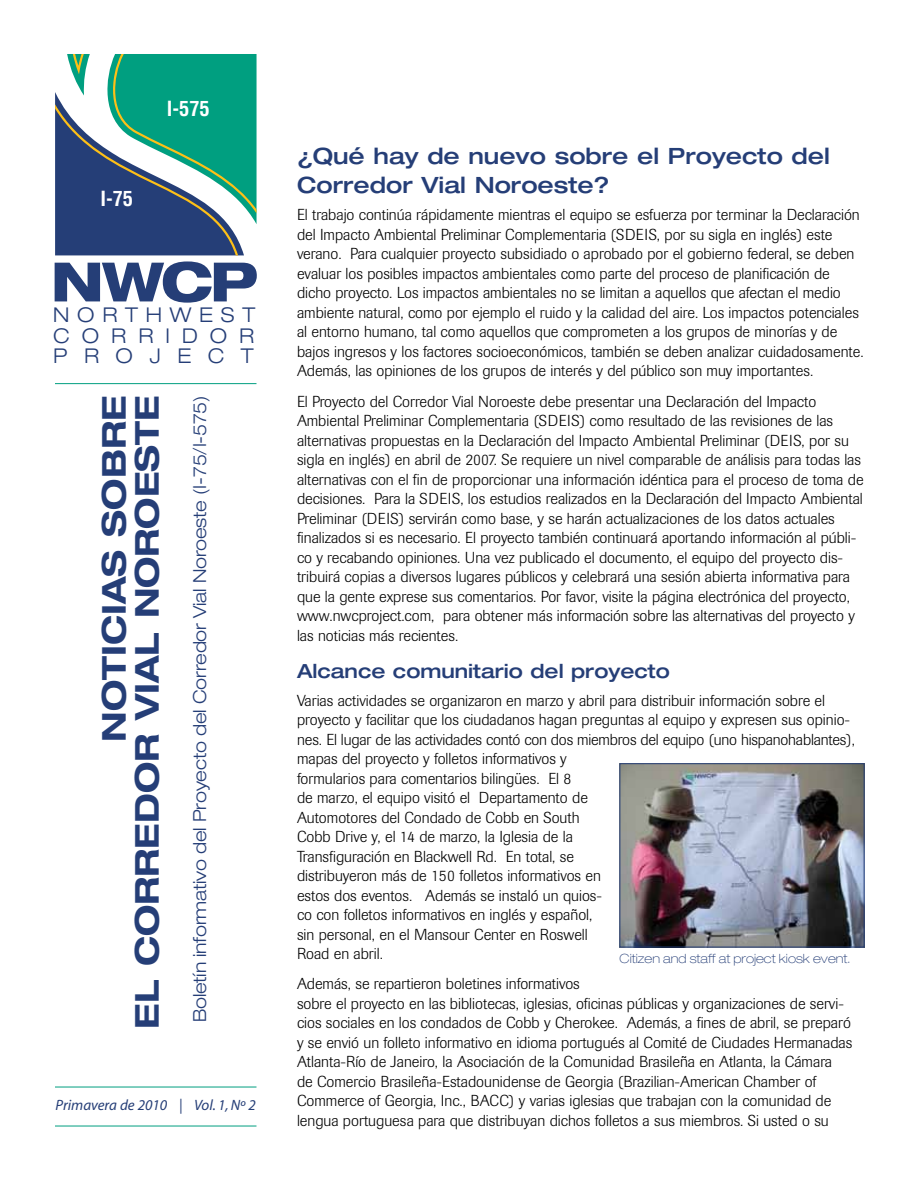
<style>
.page{position:relative;width:918px;height:1188px;background:#fff}
.page>*{position:absolute;margin:0;border:0;box-sizing:border-box;transform-origin:0 0}
.t1{font:800 expanded 54.3px "Helvetica Neue";color:#253e77}
.t2{font:700 expanded 33px/33px "Helvetica Neue";color:#253e77;text-align:right}
.t3{font:500 expanded 22.5px/28.5px "Helvetica Neue";color:#253e77}
.t4{font:300 expanded 20.4px/20.5px "Helvetica Neue";letter-spacing:.59em;color:#253e77;text-align:justify}
.t5{font:700 condensed 20.4px "Helvetica";color:#fff}
.t6{font:500 expanded 19.5px "Helvetica Neue";color:#253e77}
.t7{font:300 expanded 18px "Helvetica Neue";letter-spacing:-.01em;color:#253e77}
.t8{font:300 15.75px/19.5px "Imago";color:#000}
.t9{font:italic 15px "Myriad";color:#253e77}
.t10{font:100 expanded 12.75px "Helvetica Neue";color:#253e77}
</style>
<div class="page">
<hr style="left:55px;top:383px;width:201px;height:1px;background:#009f80">
<svg style="left:55px;top:54px;width:202px;height:201px"></svg>
<hr style="left:55px;top:1087px;width:201px;height:1px;background:#009f80">
<hr style="left:55px;top:1126px;width:201px;height:1px;background:#009f80">
<img style="left:622px;top:765px;width:240px;height:180px">
<div style="left:620px;top:763px;width:244px;height:184px;border:1px solid #253e77"></div>
<p class="t5" style="left:100px;top:186px;width:34px">I-75</p>
<p class="t5" style="left:167px;top:96px;width:45px">I-575</p>
<h1 class="t1" style="left:51px;top:247px;width:209px">NWCP</h1>
<p class="t4" style="left:53px;top:305px;width:203px">NORTHWEST CORRIDOR PROJECT</p>
<h2 class="t2" style="left:97px;top:1029px;width:635px;rotate:-90deg">NOTICIAS SOBRE<br>EL CORREDOR VIAL NOROESTE</h2>
<p class="t7" style="left:189px;top:1022px;width:629px;rotate:-90deg">Boletín informativo del Proyecto del Corredor Vial Noroeste (I-75/I-575)</p>
<p class="t9" style="left:56px;top:1097px;width:202px">Primavera de 2010 | Vol. 1, Nº 2</p>
<h3 class="t3" style="left:297px;top:142px;width:534px">¿Qué hay de nuevo sobre el Proyecto del<br>Corredor Vial Noroeste?</h3>
<p class="t8" style="left:297px;top:206px;width:568px">El trabajo continúa rápidamente mientras el equipo se esfuerza por terminar la Declaración del Impacto Ambiental Preliminar Complementaria (SDEIS, por su sigla en inglés) este verano. Para cualquier proyecto subsidiado o aprobado por el gobierno federal, se deben evaluar los posibles impactos ambientales como parte del proceso de planificación de dicho proyecto. Los impactos ambientales no se limitan a aquellos que afectan el medio ambiente natural, como por ejemplo el ruido y la calidad del aire. Los impactos potenciales al entorno humano, tal como aquellos que comprometen a los grupos de minorías y de bajos ingresos y los factores socioeconómicos, también se deben analizar cuidadosamente.<br>Además, las opiniones de los grupos de interés y del público son muy importantes.</p>
<p class="t8" style="left:297px;top:392px;width:568px">El Proyecto del Corredor Vial Noroeste debe presentar una Declaración del Impacto Ambiental Preliminar Complementaria (SDEIS) como resultado de las revisiones de las alternativas propuestas en la Declaración del Impacto Ambiental Preliminar (DEIS, por su sigla en inglés) en abril de 2007. Se requiere un nivel comparable de análisis para todas las alternativas con el fin de proporcionar una información idéntica para el proceso de toma de decisiones. Para la SDEIS, los estudios realizados en la Declaración del Impacto Ambiental Preliminar (DEIS) servirán como base, y se harán actualizaciones de los datos actuales finalizados si es necesario. El proyecto también continuará aportando información al públi&shy;co y recabando opiniones. Una vez publicado el documento, el equipo del proyecto dis&shy;tribuirá copias a diversos lugares públicos y celebrará una sesión abierta informativa para que la gente exprese sus comentarios. Por favor, visite la página electrónica del proyecto, www.nwcproject.com, para obtener más información sobre las alternativas del proyecto y las noticias más recientes.</p>
<p class="t6" style="left:297px;top:659px;width:374px">Alcance comunitario del proyecto</p>
<p class="t8" style="left:297px;top:691px;width:559px">Varias actividades se organizaron en marzo y abril para distribuir información sobre el proyecto y facilitar que los ciudadanos hagan preguntas al equipo y expresen sus opinio&shy;nes. El lugar de las actividades contó con dos miembros del equipo (uno hispanohablantes), mapas del proyecto y folletos informativos y<br>formularios para comentarios bilingües. El 8<br>de marzo, el equipo visitó el Departamento de<br>Automotores del Condado de Cobb en South<br>Cobb Drive y, el 14 de marzo, la Iglesia de la<br>Transfiguración en Blackwell Rd. En total, se<br>distribuyeron más de 150 folletos informativos en<br>estos dos eventos. Además se instaló un quios-<br>co con folletos informativos en inglés y español,<br>sin personal, en el Mansour Center en Roswell<br>Road en abril.</p>
<p class="t8" style="left:297px;top:974px;width:557px">Además, se repartieron boletines informativos<br>sobre el proyecto en las bibliotecas, iglesias, oficinas públicas y organizaciones de servi&shy;cios sociales en los condados de Cobb y Cherokee. Además, a fines de abril, se preparó y se envió un folleto informativo en idioma portugués al Comité de Ciudades Hermanadas Atlanta-Río de Janeiro, la Asociación de la Comunidad Brasileña en Atlanta, la Cámara<br>de Comercio Brasileña-Estadounidense de Georgia (Brazilian-American Chamber of Commerce of Georgia, Inc., BACC) y varias iglesias que trabajan con la comunidad de lengua portuguesa para que distribuyan dichos folletos a sus miembros. Si usted o su</p>
<p class="t10" style="left:620px;top:951px;width:232px">Citizen and staff at project kiosk event.</p>
</div>
